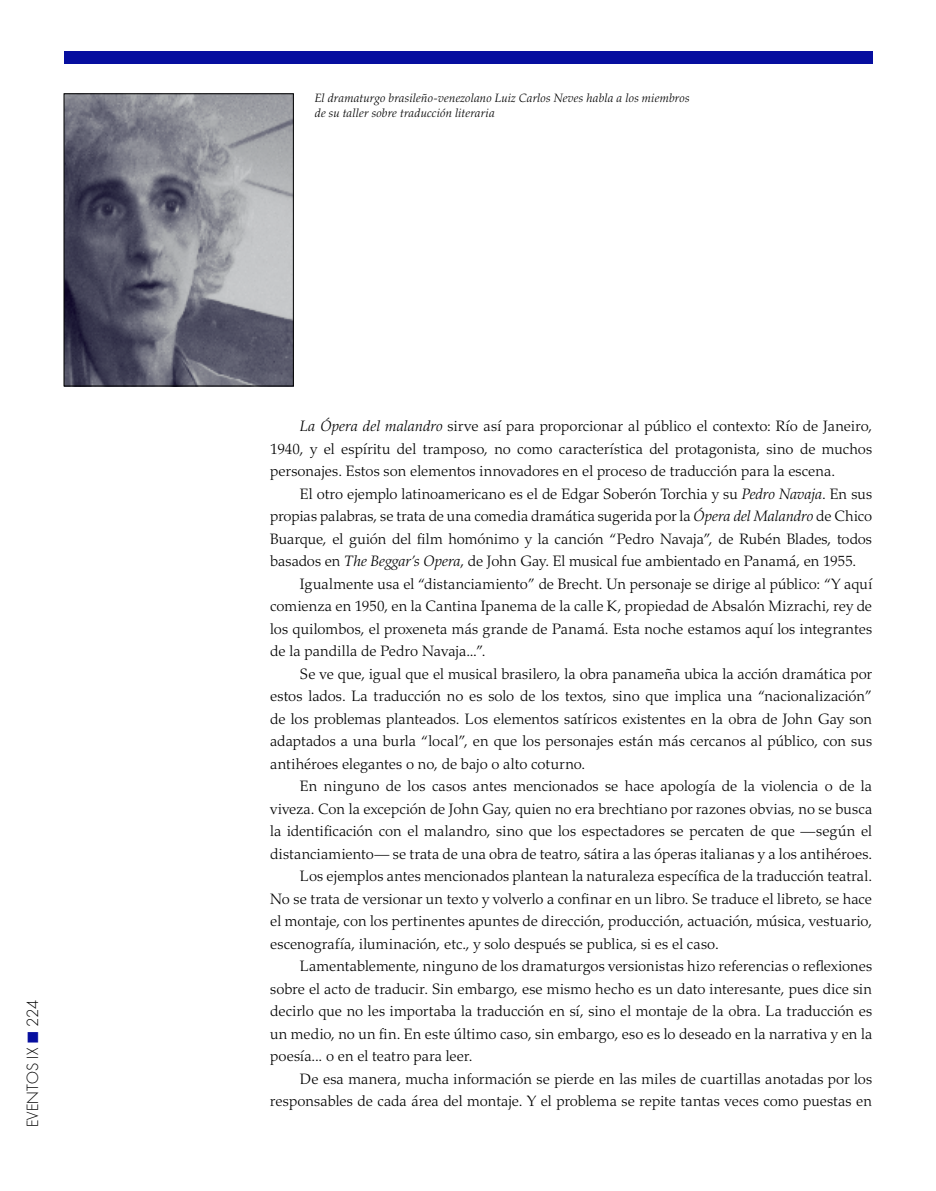
<style>
.page{position:relative;width:936px;height:1191px;background:#fff}
.page>*{position:absolute;margin:0;border:0;box-sizing:border-box;transform-origin:0 0}
.t1{font:300 15px/22.5px "Palatino LT Std";letter-spacing:.005em;color:#000;text-align:justify}
.t2{font:300 15px "Futura Std";color:#000}
.t3{font:italic 300 12px/15px "Palatino LT Std";letter-spacing:.015em;color:#000}
.s1{color:#060e9f}
.s2{font-style:italic}
</style>
<div class="page">
<div style="left:64px;top:51px;width:808px;height:13px;background:#060e9f"></div>
<img style="left:66px;top:96px;width:225px;height:288px">
<div style="left:64px;top:94px;width:229px;height:292px;border:1px solid #000"></div>
<p class="t2" style="left:24px;top:1127px;width:129px;rotate:-90deg">EVENTOS IX <span class="s1">■</span> 224</p>
<p class="t3" style="left:315px;top:91px;width:376px">El dramaturgo brasileño-venezolano Luiz Carlos Neves habla a los miembros de su taller sobre traducción literaria</p>
<p class="t1" style="left:270px;top:415px;width:603px;text-indent:30px"><span class="s2">La Ópera del malandro</span> sirve así para proporcionar al público el contexto: Río de Janeiro, 1940, y el espíritu del tramposo, no como característica del protagonista, sino de muchos personajes. Estos son elementos innovadores en el proceso de traducción para la escena.</p>
<p class="t1" style="left:270px;top:482px;width:603px;text-indent:30px">El otro ejemplo latinoamericano es el de Edgar Soberón Torchia y su <span class="s2">Pedro Navaja</span>. En sus propias palabras, se trata de una comedia dramática sugerida por la <span class="s2">Ópera del Malandro</span> de Chico Buarque, el guión del film homónimo y la canción “Pedro Navaja”, de Rubén Blades, todos basados en <span class="s2">The Beggar’s Opera</span>, de John Gay. El musical fue ambientado en Panamá, en 1955.</p>
<p class="t1" style="left:270px;top:572px;width:603px;text-indent:30px">Igualmente usa el “distanciamiento” de Brecht. Un personaje se dirige al público: “Y aquí comienza en 1950, en la Cantina Ipanema de la calle K, propiedad de Absalón Mizrachi, rey de los quilombos, el proxeneta más grande de Panamá. Esta noche estamos aquí los integrantes de la pandilla de Pedro Navaja...”.</p>
<p class="t1" style="left:270px;top:662px;width:603px;text-indent:30px">Se ve que, igual que el musical brasilero, la obra panameña ubica la acción dramática por estos lados. La traducción no es solo de los textos, sino que implica una “nacionalización” de los problemas planteados. Los elementos satíricos existentes en la obra de John Gay son adaptados a una burla “local”, en que los personajes están más cercanos al público, con sus antihéroes elegantes o no, de bajo o alto coturno.</p>
<p class="t1" style="left:300px;top:775px;width:573px">En ninguno de los casos antes mencionados se hace apología de la violencia o de la</p>
<p class="t1" style="left:270px;top:797px;width:603px">viveza. Con la excepción de John Gay, quien no era brechtiano por razones obvias, no se busca</p>
<p class="t1" style="left:270px;top:820px;width:603px">la identificación con el malandro, sino que los espectadores se percaten de que —según el</p>
<p class="t1" style="left:270px;top:842px;width:603px">distanciamiento— se trata de una obra de teatro, sátira a las óperas italianas y a los antihéroes.</p>
<p class="t1" style="left:300px;top:865px;width:573px">Los ejemplos antes mencionados plantean la naturaleza específica de la traducción teatral.</p>
<p class="t1" style="left:270px;top:887px;width:603px">No se trata de versionar un texto y volverlo a confinar en un libro. Se traduce el libreto, se hace</p>
<p class="t1" style="left:270px;top:910px;width:603px">el montaje, con los pertinentes apuntes de dirección, producción, actuación, música, vestuario,</p>
<p class="t1" style="left:270px;top:932px;width:450px">escenografía, iluminación, etc., y solo después se publica, si es el caso.</p>
<p class="t1" style="left:300px;top:955px;width:573px">Lamentablemente, ninguno de los dramaturgos versionistas hizo referencias o reflexiones</p>
<p class="t1" style="left:270px;top:977px;width:603px">sobre el acto de traducir. Sin embargo, ese mismo hecho es un dato interesante, pues dice sin</p>
<p class="t1" style="left:270px;top:1000px;width:603px">decirlo que no les importaba la traducción en sí, sino el montaje de la obra. La traducción es</p>
<p class="t1" style="left:270px;top:1022px;width:603px">un medio, no un fin. En este último caso, sin embargo, eso es lo deseado en la narrativa y en la</p>
<p class="t1" style="left:270px;top:1045px;width:204px">poesía... o en el teatro para leer.</p>
<p class="t1" style="left:300px;top:1067px;width:573px">De esa manera, mucha información se pierde en las miles de cuartillas anotadas por los</p>
<p class="t1" style="left:270px;top:1090px;width:603px">responsables de cada área del montaje. Y el problema se repite tantas veces como puestas en</p>
</div>
